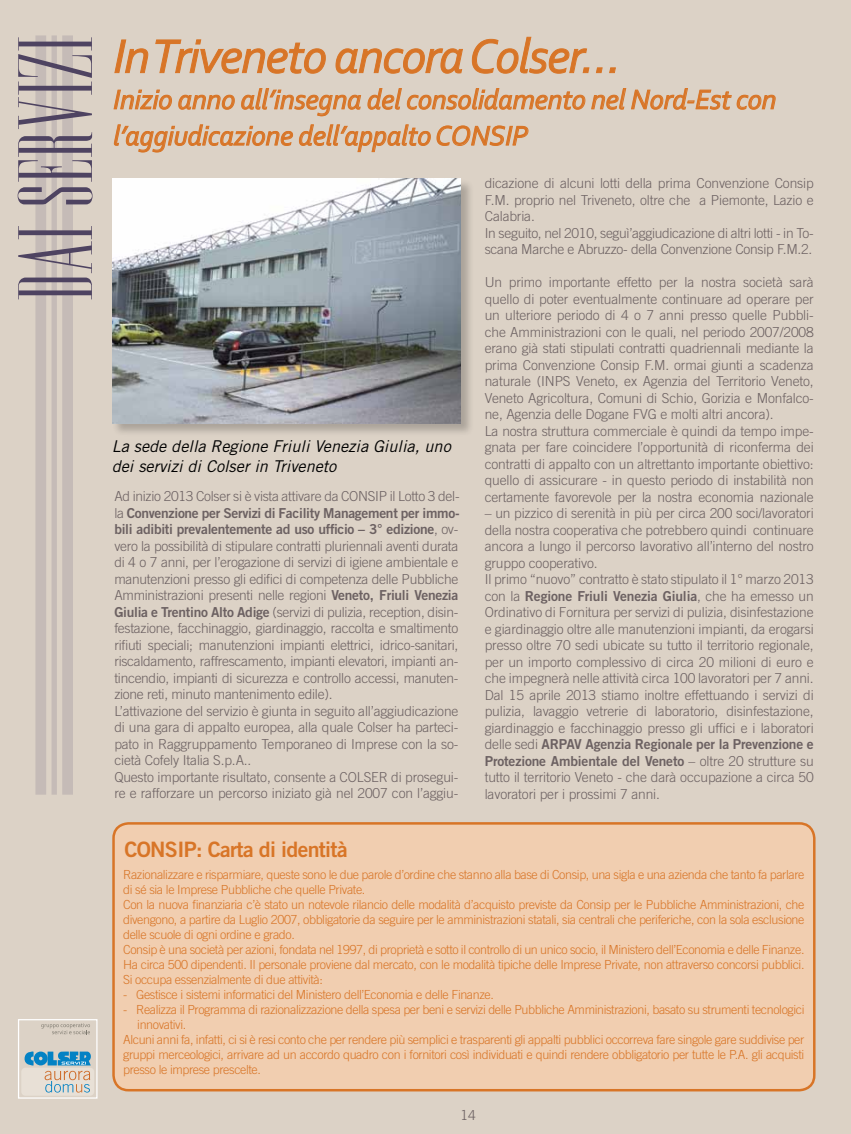
<style>
.page{position:relative;width:851px;height:1134px;background:#fff}
.page>*{position:absolute;margin:0;border:0;box-sizing:border-box;transform-origin:0 0}
.t1{font:94.88px "Edition";color:#4e4361;scale:1.18 1}
.t2{font:italic 50px "Corbel";letter-spacing:-.03em;color:#d87527}
.t3{font:italic 28.75px/36.2px "Corbel";letter-spacing:-.01em;color:#d87527}
.t4{font:21.25px "Trade Gothic Bold Two";letter-spacing:-.03em;color:#d87527}
.t5{font:italic 16.25px/19.5px "Trade Gothic";color:#000}
.t6{font:300 13.75px/16.5px "Trade Gothic";letter-spacing:-.01em;color:#6c6162}
.t7{font:13.75px/16.5px "Trade Gothic Bold Two";letter-spacing:-.02em;color:#6c6162}
.t8{font:300 12.5px/15px "Trade Gothic";letter-spacing:-.03em;color:#d87527}
.s1{font-family:"Trade Gothic";font-weight:300}
.s2{font-family:"Trade Gothic Bold Two";font-weight:400}
</style>
<div class="page">
<div style="left:0;top:0;width:850px;height:1134px;background:#dcd2c6"></div>
<div style="left:62px;top:35px;width:11px;height:760px;background:#c5bbb7"></div>
<div style="left:52px;top:35px;width:5px;height:760px;background:#c5bbb7"></div>
<div style="left:35px;top:35px;width:11px;height:760px;background:#c5bbb7"></div>
<div style="left:18px;top:1019px;width:79px;height:80px;border:1px solid #fff"></div>
<div style="left:21px;top:1068px;width:73px;height:28px;background:#e8e0d6;border-radius:4px"></div>
<svg style="left:24px;top:1051px;width:67px;height:41px"></svg>
<svg style="left:41px;top:1023px;width:49px;height:11px"></svg>
<svg style="left:114px;top:39px;width:34px;height:34px"></svg>
<svg style="left:155px;top:39px;width:171px;height:35px"></svg>
<svg style="left:335px;top:48px;width:128px;height:26px"></svg>
<svg style="left:471px;top:37px;width:145px;height:37px"></svg>
<svg style="left:591px;top:88px;width:184px;height:22px"></svg>
<svg style="left:113px;top:88px;width:472px;height:65px"></svg>
<div style="left:112px;top:178px;width:362px;height:259px;background:#000;opacity:.22"></div>
<img style="left:112px;top:179px;width:349px;height:244px">
<div style="left:113px;top:823px;width:701px;height:267px;background:#f1ceb0;border-radius:15px"></div>
<div style="left:112px;top:822px;width:703px;height:269px;border:2px solid #d87527;border-radius:15px"></div>
<h1 class="t1" style="left:4px;top:301px;width:227px;rotate:-90deg">dai servizi</h1>
<h2 class="t2" style="left:113px;top:25px;width:509px">In Triveneto ancora Colser…</h2>
<h3 class="t3" style="left:113px;top:81px;width:664px">Inizio anno all’insegna del consolidamento nel Nord-Est con l’aggiudicazione dell’appalto CONSIP</h3>
<p class="t6" style="left:484px;top:175px;width:330px">dicazione di alcuni lotti della prima Convenzione Consip F.M. proprio nel Triveneto, oltre che a Piemonte, Lazio e Calabria.<br>In seguito, nel 2010, seguì’aggiudicazione di altri lotti - in To&shy;scana Marche e Abruzzo- della Convenzione Consip F.M.2.</p>
<p class="t6" style="left:484px;top:274px;width:330px">Un primo importante effetto per la nostra società sarà quello di poter eventualmente continuare ad operare per un ulteriore periodo di 4 o 7 anni presso quelle Pubbli&shy;che Amministrazioni con le quali, nel periodo 2007/2008 erano già stati stipulati contratti quadriennali mediante la prima Convenzione Consip F.M. ormai giunti a scadenza naturale (INPS Veneto, ex Agenzia del Territorio Veneto, Veneto Agricoltura, Comuni di Schio, Gorizia e Monfalco&shy;ne, Agenzia delle Dogane FVG e molti altri ancora).<br>La nostra struttura commerciale è quindi da tempo impe&shy;gnata per fare coincidere l’opportunità di riconferma dei contratti di appalto con un altrettanto importante obiettivo: quello di assicurare - in questo periodo di instabilità non certamente favorevole per la nostra economia nazionale</p>
<p class="t6" style="left:484px;top:505px;width:330px">– un pizzico di serenità in più per circa 200 soci/lavoratori della nostra cooperativa che potrebbero quindi continuare ancora a lungo il percorso lavorativo all’interno del nostro gruppo cooperativo.<br>Il primo “nuovo” contratto è stato stipulato il 1° marzo 2013</p>
<p class="t7" style="left:484px;top:587px;width:330px"><span class="s1">con la</span> Regione Friuli Venezia Giulia<span class="s1">, che ha emesso un</span></p>
<p class="t6" style="left:484px;top:604px;width:330px;text-align:justify">Ordinativo di Fornitura per servizi di pulizia, disinfestazione e giardinaggio oltre alle manutenzioni impianti, da erogarsi presso oltre 70 sedi ubicate su tutto il territorio regionale, per un importo complessivo di circa 20 milioni di euro e che impegnerà nelle attività circa 100 lavoratori per 7 anni.<br>Dal 15 aprile 2013 stiamo inoltre effettuando i servizi di pulizia, lavaggio vetrerie di laboratorio, disinfestazione, giardinaggio e facchinaggio presso gli uffici e i laboratori</p>
<p class="t7" style="left:484px;top:736px;width:330px"><span class="s1">delle sedi</span> ARPAV Agenzia Regionale per la Prevenzione e<br>Protezione Ambientale del Veneto <span class="s1">– oltre 20 strutture su</span></p>
<p class="t6" style="left:484px;top:769px;width:330px">tutto il territorio Veneto - che darà occupazione a circa 50 lavoratori per i prossimi 7 anni.</p>
<p class="t5" style="left:112px;top:437px;width:340px">La sede della Regione Friuli Venezia Giulia, uno dei servizi di Colser in Triveneto</p>
<p class="t6" style="left:114px;top:488px;width:347px">Ad inizio 2013 Colser si è vista attivare da CONSIP il Lotto 3 del-</p>
<p class="t7" style="left:114px;top:504px;width:347px"><span class="s1">la</span> Convenzione per Servizi di Facility Management per immo&shy;bili adibiti prevalentemente ad uso ufficio – 3° edizione<span class="s1">, ov-</span></p>
<p class="t6" style="left:114px;top:537px;width:345px">vero la possibilità di stipulare contratti pluriennali aventi durata di 4 o 7 anni, per l’erogazione di servizi di igiene ambientale e manutenzioni presso gli edifici di competenza delle Pubbliche Amministrazioni presenti nelle regioni <span class="s2">Veneto, Friuli Venezia Giulia e Trentino Alto Adige</span> (servizi di pulizia, reception, disin&shy;festazione, facchinaggio, giardinaggio, raccolta e smaltimento rifiuti speciali; manutenzioni impianti elettrici, idrico-sanitari, riscaldamento, raffrescamento, impianti elevatori, impianti an&shy;tincendio, impianti di sicurezza e controllo accessi, manuten&shy;zione reti, minuto mantenimento edile).<br>L’attivazione del servizio è giunta in seguito all’aggiudicazione di una gara di appalto europea, alla quale Colser ha parteci&shy;pato in Raggruppamento Temporaneo di Imprese con la so&shy;cietà Cofely Italia S.p.A..<br>Questo importante risultato, consente a COLSER di prosegui&shy;re e rafforzare un percorso iniziato già nel 2007 con l’aggiu-</p>
<h3 class="t4" style="left:124px;top:836px;width:225px">CONSIP: Carta di identità</h3>
<p class="t8" style="left:123px;top:867px;width:682px">Razionalizzare e risparmiare, queste sono le due parole d’ordine che stanno alla base di Consip, una sigla e una azienda che tanto fa parlare di sé sia le Imprese Pubbliche che quelle Private.<br>Con la nuova finanziaria c’è stato un notevole rilancio delle modalità d’acquisto previste da Consip per le Pubbliche Amministrazioni, che divengono, a partire da Luglio 2007, obbligatorie da seguire per le amministrazioni statali, sia centrali che periferiche, con la sola esclusione delle scuole di ogni ordine e grado.<br>Consip è una società per azioni, fondata nel 1997, di proprietà e sotto il controllo di un unico socio, il Ministero dell’Economia e delle Finanze.<br>Ha circa 500 dipendenti. Il personale proviene dal mercato, con le modalità tipiche delle Imprese Private, non attraverso concorsi pubblici.<br>Si occupa essenzialmente di due attività:</p>
<p class="t8" style="left:123px;top:987px;width:372px">- Gestisce i sistemi informatici del Ministero dell’Economia e delle Finanze.</p>
<p class="t8" style="left:123px;top:1002px;width:682px">- Realizza il Programma di razionalizzazione della spesa per beni e servizi delle Pubbliche Amministrazioni, basato su strumenti tecnologici</p>
<p class="t8" style="left:137px;top:1017px;width:51px">innovativi.</p>
<p class="t8" style="left:123px;top:1032px;width:682px">Alcuni anni fa, infatti, ci si è resi conto che per rendere più semplici e trasparenti gli appalti pubblici occorreva fare singole gare suddivise per</p>
<p class="t8" style="left:123px;top:1047px;width:682px">gruppi merceologici, arrivare ad un accordo quadro con i fornitori così individuati e quindi rendere obbligatorio per tutte le P.A. gli acquisti</p>
<p class="t8" style="left:123px;top:1062px;width:139px">presso le imprese prescelte.</p>
<p class="t6" style="left:460px;top:1107px;width:17px">14</p>
</div>
